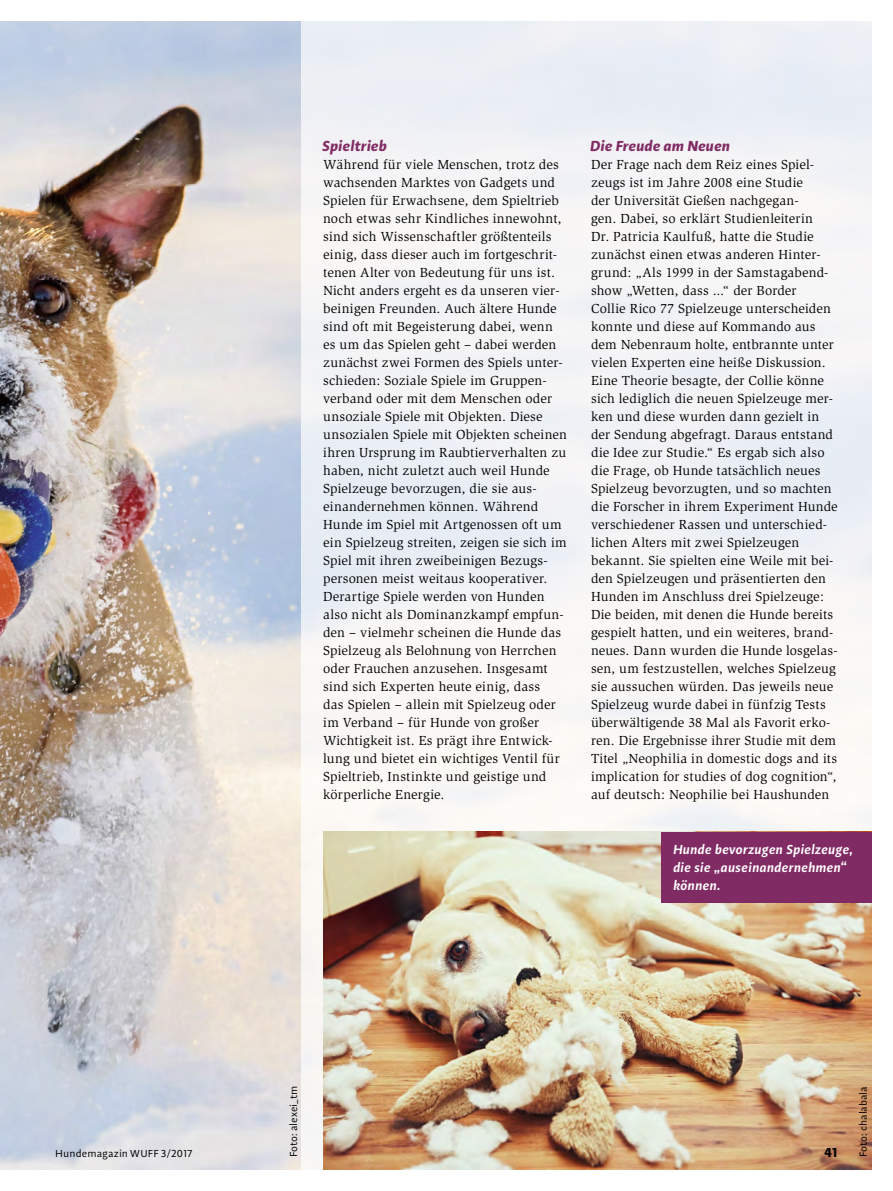
<style>
.page{position:relative;width:893px;height:1191px;background:#fff}
.page>*{position:absolute;margin:0;border:0;box-sizing:border-box;transform-origin:0 0}
.t1{font:italic 700 15px "Adagio Sans";letter-spacing:.01em;color:#812b65}
.t2{font:13.5px/18px "Slimbach";letter-spacing:.01em;color:#000}
.t3{font:italic 600 13.5px/18px "Adagio Sans";letter-spacing:.02em;color:#fff}
.t4{font:700 13.5px "Adagio Sans";color:#000}
.t5{font:10.5px "Adagio Sans";color:#000}
</style>
<div class="page">
<img style="left:0;top:21px;width:302px;height:1148px">
<div style="left:302px;top:0;width:591px;height:1191px;background:linear-gradient(to right,#f3f3f5,#f5f6f7)"></div>
<img style="left:323px;top:832px;width:549px;height:337px">
<div style="left:661px;top:832px;width:211px;height:70px;background:#812b65"></div>
<p class="t1" style="left:323px;top:136px;width:66px">Spieltrieb</p>
<p class="t2" style="left:323px;top:155px;width:245px">Während für viele Menschen, trotz des wachsenden Marktes von Gadgets und Spielen für Erwachsene, dem Spieltrieb noch etwas sehr Kindliches innewohnt, sind sich Wissenschaftler größtenteils einig, dass dieser auch im fortgeschrit&shy;tenen Alter von Bedeutung für uns ist.<br>Nicht anders ergeht es da unseren vier&shy;beinigen Freunden. Auch ältere Hunde sind oft mit Begeisterung dabei, wenn es um das Spielen geht – dabei werden zunächst zwei Formen des Spiels unter&shy;schieden: Soziale Spiele im Gruppen&shy;verband oder mit dem Menschen oder unsoziale Spiele mit Objekten. Diese unsozialen Spiele mit Objekten scheinen ihren Ursprung im Raubtierverhalten zu haben, nicht zuletzt auch weil Hunde Spielzeuge bevorzugen, die sie aus&shy;einandernehmen können. Während Hunde im Spiel mit Artgenossen oft um ein Spielzeug streiten, zeigen sie sich im Spiel mit ihren zweibeinigen Bezugs&shy;personen meist weitaus kooperativer.<br>Derartige Spiele werden von Hunden also nicht als Dominanzkampf empfun&shy;den – vielmehr scheinen die Hunde das Spielzeug als Belohnung von Herrchen oder Frauchen anzusehen. Insgesamt sind sich Experten heute einig, dass<br>das Spielen – allein mit Spielzeug oder im Verband – für Hunde von großer Wichtigkeit ist. Es prägt ihre Entwick&shy;lung und bietet ein wichtiges Ventil für Spieltrieb, Instinkte und geistige und körperliche Energie.</p>
<p class="t1" style="left:591px;top:136px;width:141px">Die Freude am Neuen</p>
<p class="t2" style="left:591px;top:155px;width:248px">Der Frage nach dem Reiz eines Spiel&shy;zeugs ist im Jahre 2008 eine Studie<br>der Universität Gießen nachgegan-<br>gen. Dabei, so erklärt Studienleiterin<br>Dr. Patricia Kaulfuß, hatte die Studie zunächst einen etwas anderen Hinter&shy;grund: „Als 1999 in der Samstagabend&shy;show „Wetten, dass ...“ der Border<br>Collie Rico 77 Spielzeuge unterscheiden konnte und diese auf Kommando aus dem Nebenraum holte, entbrannte unter vielen Experten eine heiße Diskussion.<br>Eine Theorie besagte, der Collie könne sich lediglich die neuen Spielzeuge mer&shy;ken und diese wurden dann gezielt in der Sendung abgefragt. Daraus entstand die Idee zur Studie.“ Es ergab sich also die Frage, ob Hunde tatsächlich neues Spielzeug bevorzugten, und so machten die Forscher in ihrem Experiment Hunde verschiedener Rassen und unterschied&shy;lichen Alters mit zwei Spielzeugen bekannt. Sie spielten eine Weile mit bei&shy;den Spielzeugen und präsentierten den Hunden im Anschluss drei Spielzeuge:<br>Die beiden, mit denen die Hunde bereits gespielt hatten, und ein weiteres, brand&shy;neues. Dann wurden die Hunde losgelas&shy;sen, um festzustellen, welches Spielzeug sie aussuchen würden. Das jeweils neue Spielzeug wurde dabei in fünfzig Tests überwältigende 38 Mal als Favorit erko&shy;ren. Die Ergebnisse ihrer Studie mit dem Titel „Neophilia in domestic dogs and its implication for studies of dog cognition“, auf deutsch: Neophilie bei Haushunden</p>
<p class="t3" style="left:674px;top:840px;width:181px">Hunde bevorzugen Spielzeuge, die sie „auseinandernehmen“ können.</p>
<p class="t5" style="left:287px;top:1157px;width:73px;rotate:-90deg">Foto: alexei_tm</p>
<p class="t5" style="left:857px;top:1157px;width:72px;rotate:-90deg">Foto: chalabala</p>
<p class="t5" style="left:55px;top:1146px;width:139px">Hundemagazin WUFF 3/2017</p>
<p class="t4" style="left:824px;top:1143px;width:15px">41</p>
</div>
